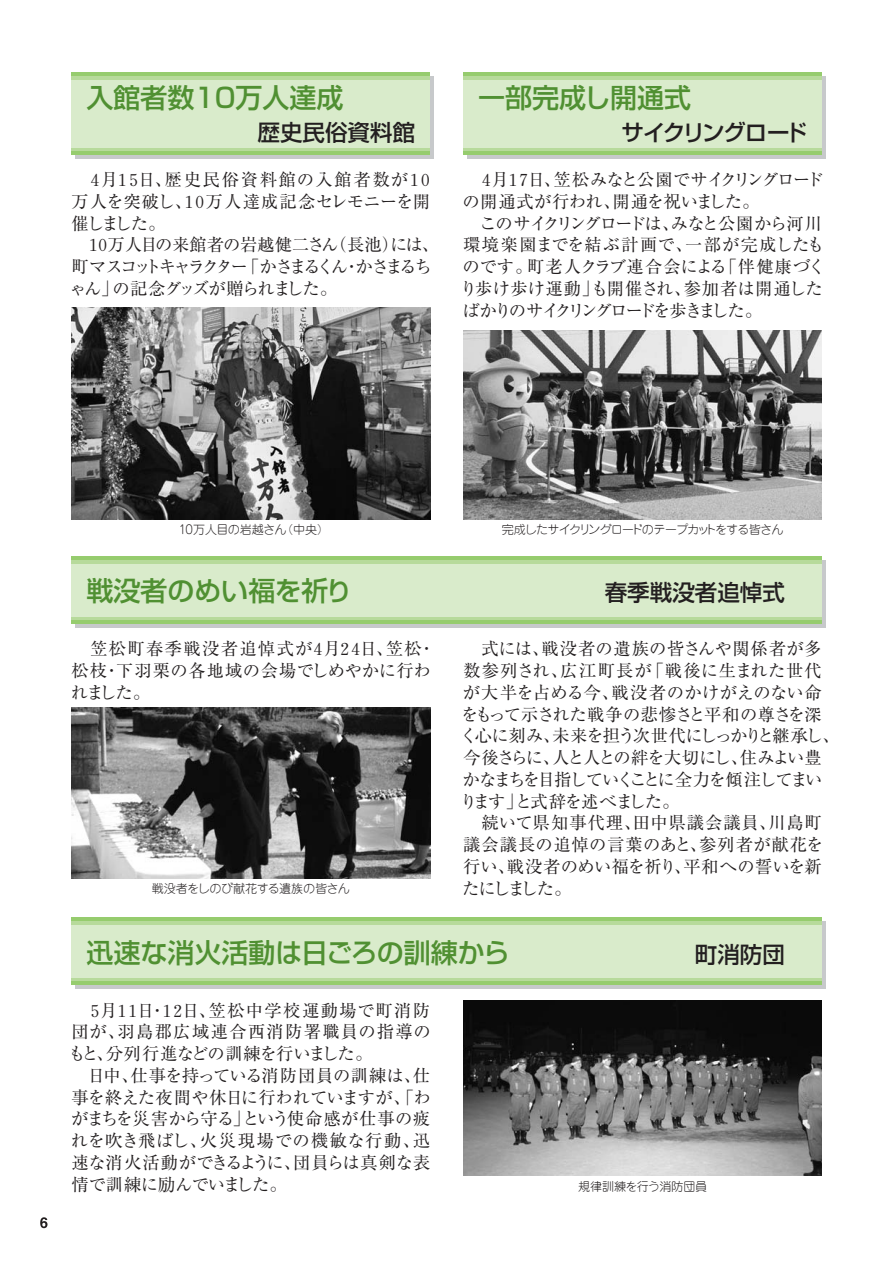
<style>
.page{position:relative;width:893px;height:1263px;background:#fff}
.page>*{position:absolute;margin:0;border:0;box-sizing:border-box;transform-origin:0 0}
.t1{font:500 27px "Shin Go";color:#509032}
.t2{font:500 22.5px "Shin Go";color:#231f20}
.t3{font:500 22.5px "Shin Go";letter-spacing:-.09em;color:#231f20}
.t4{font:17.25px/21.8px "Ryumin";letter-spacing:-.015em;color:#231f20}
.t5{font:17.25px/21.8px "Ryumin";letter-spacing:.005em;color:#231f20}
.t6{font:17.25px/21.8px "Ryumin";letter-spacing:-.045em;color:#231f20}
.t7{font:17.25px/21.8px "Ryumin";letter-spacing:-.07em;color:#231f20}
.t8{font:17.25px/21.8px "Ryumin";letter-spacing:.04em;color:#231f20}
.t9{font:300 12px "Jun 101";letter-spacing:-.085em;color:#231f20}
.t10{font:300 12px "Jun 101";letter-spacing:-.045em;color:#231f20}
.t11{font:300 12px "Jun 101";color:#231f20}
.t12{font:300 12px "Jun 101";letter-spacing:-.01em;color:#231f20}
</style>
<div class="page">
<div style="left:75px;top:560px;width:750px;height:68px;background:#c7c9cb"></div>
<div style="left:71px;top:557px;width:750px;height:67px;background:#96cc6e"></div>
<div style="left:71px;top:560px;width:750px;height:60px;background:#b7da9b"></div>
<div style="left:71px;top:564px;width:750px;height:53px;background:#d9ebcb"></div>
<div style="left:75px;top:921px;width:750px;height:68px;background:#c7c9cb"></div>
<div style="left:71px;top:918px;width:750px;height:67px;background:#96cc6e"></div>
<div style="left:71px;top:921px;width:750px;height:60px;background:#b7da9b"></div>
<div style="left:71px;top:925px;width:750px;height:53px;background:#d9ebcb"></div>
<div style="left:75px;top:76px;width:359px;height:83px;background:#c7c9cb"></div>
<div style="left:71px;top:72px;width:359px;height:83px;background:#96cc6e"></div>
<div style="left:71px;top:76px;width:359px;height:75px;background:linear-gradient(to right,#b7da9b,#b7da9b)"></div>
<div style="left:71px;top:80px;width:359px;height:67px;background:#d9ebcb"></div>
<div style="left:467px;top:76px;width:358px;height:83px;background:#c7c9cb"></div>
<div style="left:463px;top:72px;width:358px;height:83px;background:#96cc6e"></div>
<div style="left:463px;top:76px;width:358px;height:75px;background:linear-gradient(to right,#b7da9b,#b7da9b)"></div>
<div style="left:463px;top:80px;width:358px;height:67px;background:#d9ebcb"></div>
<img style="left:71px;top:707px;width:359px;height:172px">
<img style="left:463px;top:1000px;width:358px;height:175px">
<img style="left:71px;top:308px;width:359px;height:211px">
<img style="left:463px;top:330px;width:358px;height:189px">
<h1 class="t1" style="left:86px;top:88px;width:258px">入館者数10万人達成</h1>
<h2 class="t2" style="left:257px;top:124px;width:159px">歴史民俗資料館</h2>
<p class="t7" style="left:69px;top:171px;width:372px">　４月１５日、歴史民俗資料館の入館者数が１０万人を突破し、１０万人達成記念セレモニーを開催しました。<br>　１０万人目の来館者の岩越健二さん（長池）には、町マスコットキャラクター「かさまるくん・かさまるちゃん」の記念グッズが贈られました。</p>
<h1 class="t1" style="left:478px;top:88px;width:214px">一部完成し開通式</h1>
<h2 class="t3" style="left:621px;top:124px;width:187px">サイクリングロード</h2>
<p class="t6" style="left:460px;top:171px;width:367px">　４月１７日、笠松みなと公園でサイクリングロードの開通式が行われ、開通を祝いました。<br>　このサイクリングロードは、みなと公園から河川環境楽園までを結ぶ計画で、一部が完成したものです。町老人クラブ連合会による「伴健康づくり歩け歩け運動」も開催され、参加者は開通したばかりのサイクリングロードを歩きました。</p>
<p class="t11" style="left:178px;top:525px;width:153px">10万人目の岩越さん（中央）</p>
<p class="t9" style="left:501px;top:525px;width:283px">完成したサイクリングロードのテープカットをする皆さん</p>
<h1 class="t1" style="left:86px;top:581px;width:268px">戦没者のめい福を祈り</h1>
<h2 class="t2" style="left:604px;top:584px;width:182px">春季戦没者追悼式</h2>
<p class="t8" style="left:71px;top:640px;width:366px">　笠松町春季戦没者追悼式が４月２４日、笠松・松枝・下羽栗の各地域の会場でしめやかに行われました。</p>
<p class="t4" style="left:460px;top:640px;width:381px">　式には、戦没者の遺族の皆さんや関係者が多数参列され、広江町長が「戦後に生まれた世代が大半を占める今、戦没者のかけがえのない命をもって示された戦争の悲惨さと平和の尊さを深く心に刻み、未来を担う次世代にしっかりと継承し、今後さらに、人と人との絆を大切にし、住みよい豊かなまちを目指していくことに全力を傾注してまいります」と式辞を述べました。<br>　続いて県知事代理、田中県議会議員、川島町議会議長の追悼の言葉のあと、参列者が献花を行い、戦没者のめい福を祈り、平和への誓いを新たにしました。</p>
<p class="t10" style="left:152px;top:884px;width:199px">戦没者をしのび献花する遺族の皆さん</p>
<h1 class="t1" style="left:86px;top:942px;width:425px">迅速な消火活動は日ごろの訓練から</h1>
<h2 class="t2" style="left:694px;top:946px;width:92px">町消防団</h2>
<p class="t5" style="left:68px;top:1002px;width:364px">　５月１１日・１２日、笠松中学校運動場で町消防団が、羽島郡広域連合西消防署職員の指導のもと、分列行進などの訓練を行いました。<br>　日中、仕事を持っている消防団員の訓練は、仕事を終えた夜間や休日に行われていますが、「わがまちを災害から守る」という使命感が仕事の疲れを吹き飛ばし、火災現場での機敏な行動、迅速な消火活動ができるように、団員らは真剣な表情で訓練に励んでいました。</p>
<p class="t12" style="left:578px;top:1182px;width:131px">規律訓練を行う消防団員</p>
</div>
